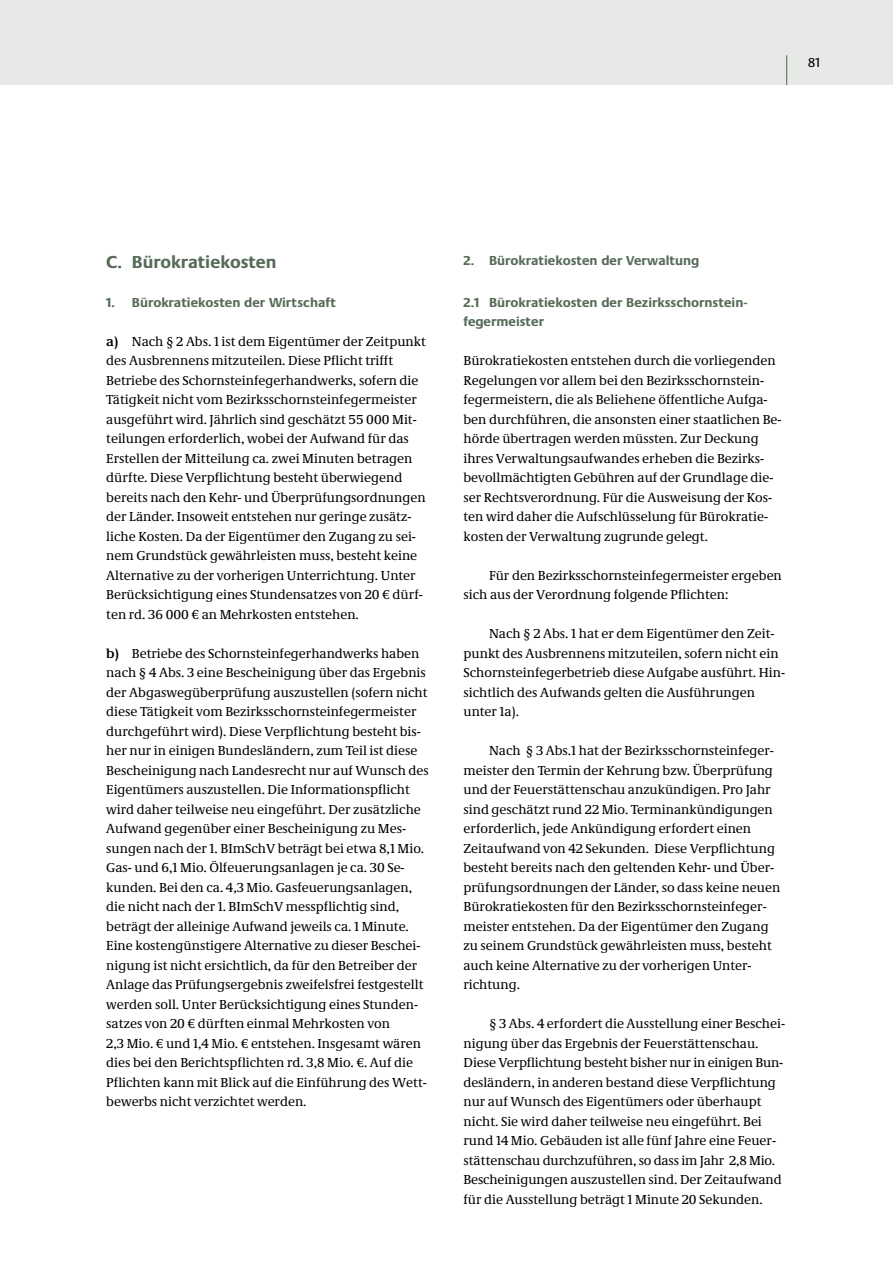
<style>
.page{position:relative;width:893px;height:1263px;background:#fff}
.page>*{position:absolute;margin:0;border:0;box-sizing:border-box;transform-origin:0 0}
.t1{font:700 18px "Neue Praxis";color:#576b58}
.t2{font:13.5px/19.5px "Neue Demos";color:#000}
.t3{font:700 13.5px/19.5px "Neue Praxis";color:#576b58}
.t4{font:13.5px "Neue Praxis";color:#000}
.s1{font-weight:700}
</style>
<div class="page">
<div style="left:1px;top:0;width:892px;height:85px;background:#e6e9e6"></div>
<hr style="left:786px;top:55px;width:1px;height:30px;background:#576b58">
<p class="t4" style="left:808px;top:58px;width:14px">81</p>
<h1 class="t1" style="left:106px;top:255px;width:172px">C. Bürokratiekosten</h1>
<p class="t3" style="left:106px;top:294px;width:231px">1. Bürokratiekosten der Wirtschaft</p>
<p class="t2" style="left:106px;top:333px;width:321px"><span class="s1">a)</span> Nach § 2 Abs. 1 ist dem Eigentümer der Zeitpunkt des Ausbrennens mitzuteilen. Diese Pflicht trifft Betriebe des Schornsteinfegerhandwerks, sofern die Tätigkeit nicht vom Bezirksschornsteinfegermeister ausgeführt wird. Jährlich sind geschätzt 55 000 Mit - teilungen erforderlich, wobei der Aufwand für das Erstellen der Mitteilung ca. zwei Minuten betragen dürfte. Diese Verpflichtung besteht überwiegend bereits nach den Kehr- und Überprüfungsordnungen der Länder. Insoweit entstehen nur geringe zusätz - liche Kosten. Da der Eigentümer den Zugang zu sei&shy;nem Grundstück gewährleisten muss, besteht keine Alternative zu der vorherigen Unterrichtung. Unter Berücksichtigung eines Stundensatzes von 20 € dürf&shy;ten rd. 36 000 € an Mehrkosten entstehen.</p>
<p class="t2" style="left:106px;top:645px;width:324px"><span class="s1">b)</span> Betriebe des Schornsteinfegerhandwerks haben nach § 4 Abs. 3 eine Bescheinigung über das Ergebnis der Abgaswegüberprüfung auszustellen (sofern nicht diese Tätigkeit vom Bezirksschornsteinfegermeister durchgeführt wird). Diese Verpflichtung besteht bis&shy;her nur in einigen Bundesländern, zum Teil ist diese Bescheinigung nach Landesrecht nur auf Wunsch des Eigentümers auszustellen. Die Informationspflicht wird daher teilweise neu eingeführt. Der zusätzliche Aufwand gegenüber einer Bescheinigung zu Mes - sungen nach der 1. BImSchV beträgt bei etwa 8,1 Mio.<br>Gas- und 6,1 Mio. Ölfeuerungsanlagen je ca. 30 Se - kunden. Bei den ca. 4,3 Mio. Gasfeuerungsanlagen, die nicht nach der 1. BImSchV messpflichtig sind, beträgt der alleinige Aufwand jeweils ca. 1 Minute.<br>Eine kostengünstigere Alternative zu dieser Beschei - nigung ist nicht ersichtlich, da für den Betreiber der Anlage das Prüfungsergebnis zweifelsfrei festgestellt werden soll. Unter Berücksichtigung eines Stunden - satzes von 20 € dürften einmal Mehrkosten von<br>2,3 Mio. € und 1,4 Mio. € entstehen. Insgesamt wären dies bei den Berichtspflichten rd. 3,8 Mio. €. Auf die Pflichten kann mit Blick auf die Einführung des Wett - bewerbs nicht verzichtet werden.</p>
<p class="t3" style="left:463px;top:251px;width:237px">2. Bürokratiekosten der Verwaltung</p>
<p class="t3" style="left:463px;top:293px;width:285px">2.1 Bürokratiekosten der Bezirksschorn stein - fegermeister</p>
<p class="t2" style="left:463px;top:352px;width:320px">Bürokratiekosten entstehen durch die vorliegenden Regelungen vor allem bei den Bezirksschorn stein -<br>f egermeistern, die als Beliehene öffentliche Aufga - ben durchführen, die ansonsten einer staatlichen Be - hörde übertragen werden müssten. Zur Deckung ihres Verwaltungsaufwandes erheben die Bezirks - bevollmächtigten Gebühren auf der Grundlage die&shy;ser Rechtsverordnung. Für die Ausweisung der Kos - ten wird daher die Aufschlüsselung für Bürokratie - kosten der Verwaltung zugrunde gelegt.</p>
<p class="t2" style="left:463px;top:567px;width:320px;text-indent:26px">Für den Bezirksschornsteinfegermeister ergeben sich aus der Verordnung folgende Pflichten:</p>
<p class="t2" style="left:463px;top:625px;width:323px;text-indent:26px">Nach § 2 Abs. 1 hat er dem Eigentümer den Zeit - punkt des Ausbrennens mitzuteilen, sofern nicht ein Schornsteinfegerbetrieb diese Aufgabe ausführt. Hin - sichtlich des Aufwands gelten die Ausführungen unter 1a).</p>
<p class="t2" style="left:463px;top:742px;width:318px;text-indent:26px">Nach § 3 Abs.1 hat der Bezirksschornsteinfeger - meister den Termin der Kehrung bzw. Überprüfung und der Feuerstättenschau anzukündigen. Pro Jahr sind geschätzt rund 22 Mio. Terminankündigungen erforderlich, jede Ankündigung erfordert einen Zeitaufwand von 42 Sekunden. Diese Verpflichtung besteht bereits nach den geltenden Kehr- und Über&shy;prüfungsordnungen der Länder, so dass keine neuen Bürokratiekosten für den Bezirksschornsteinfeger - meister entstehen. Da der Eigentümer den Zugang zu seinem Grundstück gewährleisten muss, besteht auch keine Alternative zu der vorherigen Unter - richtung.</p>
<p class="t2" style="left:463px;top:1015px;width:323px;text-indent:26px">§ 3 Abs. 4 erfordert die Ausstellung einer Be schei - nigung über das Ergebnis der Feuerstätten schau.<br>Die se Verpflichtung besteht bisher nur in einigen Bun - des ländern, in anderen bestand diese Verpflich tung nur auf Wunsch des Eigentümers oder überhaupt nicht. Sie wird daher teilweise neu eingeführt. Bei rund 14 Mio. Gebäuden ist alle fünf Jahre eine Feuer - stätten schau durchzuführen, so dass im Jahr 2,8 Mio.<br>Beschei nigungen auszustellen sind. Der Zeit aufwand für die Ausstellung beträgt 1 Minute 20 Se kunden.</p>
</div>
